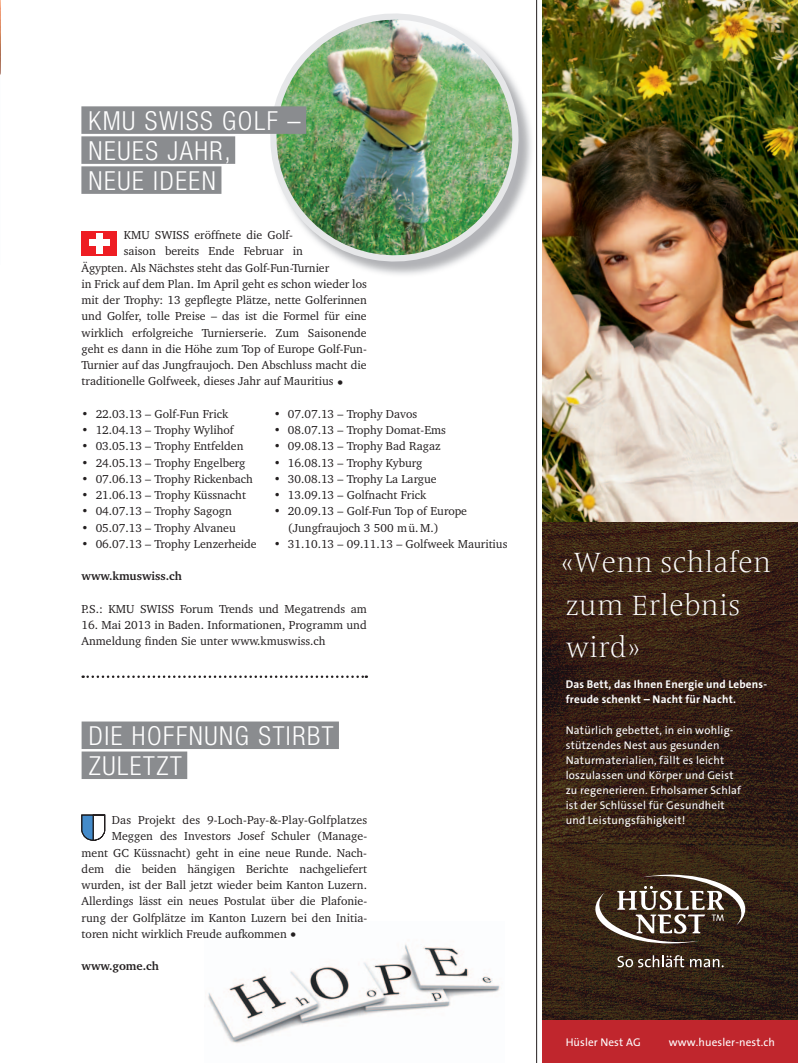
<style>
.page{position:relative;width:798px;height:1063px;background:#fff}
.page>*{position:absolute;margin:0;border:0;box-sizing:border-box;transform-origin:0 0}
.t1{font:300 29.12px/42.5px "Frutiger Serif LT Pro";letter-spacing:.015em;color:#fff}
.t2{font:300 condensed 26.25px/30px "Helvetica Neue";letter-spacing:.06em;color:#fff}
.t3{font:11.88px/16.2px "Charter IT Cby BT";color:#231f20}
.t4{font:700 11.88px "Charter IT Cby BT";color:#231f20}
.t5{font:11.25px/15px "The Sans B5 Plain";letter-spacing:.02em;color:#fff}
.t6{font:700 11.25px/15px "The Sans B7";letter-spacing:.02em;color:#fff}
.s1{font-family:"Helvetica Neue";font-weight:300;font-stretch:condensed;font-size:12.5px}
</style>
<div class="page">
<hr style="left:536px;top:0;width:1px;height:1063px;background:#231f20">
<img style="left:542px;top:0;width:255px;height:523px">
<svg style="left:542px;top:523px;width:255px;height:497px;background:#352114"></svg>
<div style="left:542px;top:1020px;width:255px;height:43px;background:#c0262d"></div>
<svg style="left:595px;top:875px;width:150px;height:68px"></svg>
<svg style="left:617px;top:956px;width:15px;height:11px"></svg>
<svg style="left:638px;top:955px;width:85px;height:12px"></svg>
<img style="left:208px;top:944px;width:292px;height:100px">
<img style="left:270px;top:13px;width:262px;height:255px">
<img style="left:0;top:0;width:1px;height:75px">
<svg style="left:83px;top:675px;width:284px;height:3px"></svg>
<div style="left:82px;top:722px;width:257px;height:27px;background:#8a8c8f"></div>
<div style="left:82px;top:752px;width:105px;height:27px;background:#8a8c8f"></div>
<svg style="left:81px;top:815px;width:24px;height:26px"></svg>
<div style="left:81px;top:231px;width:36px;height:24px;background:#ee1d23"></div>
<div style="left:96px;top:233px;width:6px;height:20px;background:#fff"></div>
<div style="left:89px;top:240px;width:20px;height:6px;background:#fff"></div>
<div style="left:81px;top:106px;width:225px;height:28px;background:#8a8c8f"></div>
<div style="left:81px;top:136px;width:154px;height:28px;background:#8a8c8f"></div>
<div style="left:81px;top:166px;width:140px;height:28px;background:#8a8c8f"></div>
<h2 class="t2" style="left:88px;top:106px;width:214px">KMU SWISS GOLF –<br>NEUES JAHR,<br>NEUE IDEEN</h2>
<p class="t3" style="left:124px;top:227px;width:171px">KMU SWISS eröffnete die Golf-</p>
<p class="t3" style="left:124px;top:243px;width:181px">saison bereits Ende Februar in</p>
<p class="t3" style="left:81px;top:259px;width:249px">Ägypten. Als Nächstes steht das Golf-Fun-Turnier</p>
<p class="t3" style="left:81px;top:276px;width:287px">in Frick auf dem Plan. Im April geht es schon wieder los</p>
<p class="t3" style="left:81px;top:292px;width:286px">mit der Trophy: 13 gepflegte Plätze, nette Golferinnen</p>
<p class="t3" style="left:81px;top:308px;width:287px">und Golfer, tolle Preise – das ist die Formel für eine</p>
<p class="t3" style="left:81px;top:324px;width:287px">wirklich erfolgreiche Turnierserie. Zum Saisonende</p>
<p class="t3" style="left:81px;top:341px;width:286px">geht es dann in die Höhe zum Top of Europe Golf-Fun-</p>
<p class="t3" style="left:81px;top:357px;width:286px">Turnier auf das Jungfraujoch. Den Abschluss macht die</p>
<p class="t3" style="left:81px;top:373px;width:263px">traditionelle Golfweek, dieses Jahr auf Mauritius <span class="s1">•</span></p>
<p class="t3" style="left:81px;top:406px;width:148px">• 22.03.13 – Golf-Fun Frick</p>
<p class="t3" style="left:81px;top:422px;width:154px">• 12.04.13 – Trophy Wylihof</p>
<p class="t3" style="left:81px;top:438px;width:163px">• 03.05.13 – Trophy Entfelden</p>
<p class="t3" style="left:81px;top:454px;width:165px">• 24.05.13 – Trophy Engelberg</p>
<p class="t3" style="left:81px;top:471px;width:173px">• 07.06.13 – Trophy Rickenbach</p>
<p class="t3" style="left:81px;top:487px;width:166px">• 21.06.13 – Trophy Küssnacht</p>
<p class="t3" style="left:81px;top:503px;width:152px">• 04.07.13 – Trophy Sagogn</p>
<p class="t3" style="left:81px;top:519px;width:156px">• 05.07.13 – Trophy Alvaneu</p>
<p class="t3" style="left:81px;top:536px;width:177px">• 06.07.13 – Trophy Lenzerheide</p>
<p class="t4" style="left:81px;top:569px;width:102px">www.kmuswiss.ch</p>
<p class="t3" style="left:81px;top:601px;width:286px">P.S.: KMU SWISS Forum Trends und Megatrends am</p>
<p class="t3" style="left:81px;top:617px;width:286px">16. Mai 2013 in Baden. Informationen, Programm und<br>Anmeldung finden Sie unter www.kmuswiss.ch</p>
<p class="t3" style="left:274px;top:406px;width:145px">• 07.07.13 – Trophy Davos</p>
<p class="t3" style="left:274px;top:422px;width:174px">• 08.07.13 – Trophy Domat-Ems</p>
<p class="t3" style="left:274px;top:438px;width:168px">• 09.08.13 – Trophy Bad Ragaz</p>
<p class="t3" style="left:274px;top:454px;width:150px">• 16.08.13 – Trophy Kyburg</p>
<p class="t3" style="left:274px;top:471px;width:164px">• 30.08.13 – Trophy La Largue</p>
<p class="t3" style="left:274px;top:487px;width:154px">• 13.09.13 – Golfnacht Frick</p>
<p class="t3" style="left:288px;top:503px;width:181px;text-indent:-14px">• 20.09.13 – Golf-Fun Top of Europe (Jungfraujoch 3 500 m ü. M.)</p>
<p class="t3" style="left:274px;top:536px;width:235px">• 31.10.13 – 09.11.13 – Golfweek Mauritius</p>
<h2 class="t2" style="left:89px;top:721px;width:246px">DIE HOFFNUNG STIRBT<br>ZULETZT</h2>
<p class="t3" style="left:112px;top:812px;width:257px">Das Projekt des 9-Loch-Pay-&amp;-Play-Golfplatzes</p>
<p class="t3" style="left:112px;top:828px;width:257px">Meggen des Investors Josef Schuler (Manage-</p>
<p class="t3" style="left:82px;top:844px;width:287px">ment GC Küssnacht) geht in eine neue Runde. Nach-</p>
<p class="t3" style="left:82px;top:861px;width:287px">dem die beiden hängigen Berichte nachgeliefert</p>
<p class="t3" style="left:82px;top:877px;width:287px">wurden, ist der Ball jetzt wieder beim Kanton Luzern.</p>
<p class="t3" style="left:82px;top:893px;width:287px">Allerdings lässt ein neues Postulat über die Plafonie-</p>
<p class="t3" style="left:82px;top:909px;width:287px">rung der Golfplätze im Kanton Luzern bei den Initia-</p>
<p class="t3" style="left:82px;top:926px;width:216px">toren nicht wirklich Freude aufkommen <span class="s1">•</span></p>
<p class="t4" style="left:82px;top:959px;width:79px">www.gome.ch</p>
<h1 class="t1" style="left:561px;top:541px;width:211px">«Wenn schlafen zum Erlebnis wird»</h1>
<p class="t6" style="left:565px;top:677px;width:203px">Das Bett, das Ihnen Energie und Lebens&shy;freude schenkt – Nacht für Nacht.</p>
<p class="t5" style="left:565px;top:723px;width:177px">Natürlich gebettet, in ein wohlig&shy;stützendes Nest aus gesunden<br>Naturmaterialien, fällt es leicht loszulassen und Körper und Geist zu regenerieren. Erholsamer Schlaf ist der Schlüssel für Gesundheit und Leistungsfähigkeit!</p>
<p class="t5" style="left:565px;top:1035px;width:77px">Hüsler Nest AG</p>
<p class="t5" style="left:668px;top:1035px;width:107px">www.huesler-nest.ch</p>
</div>
